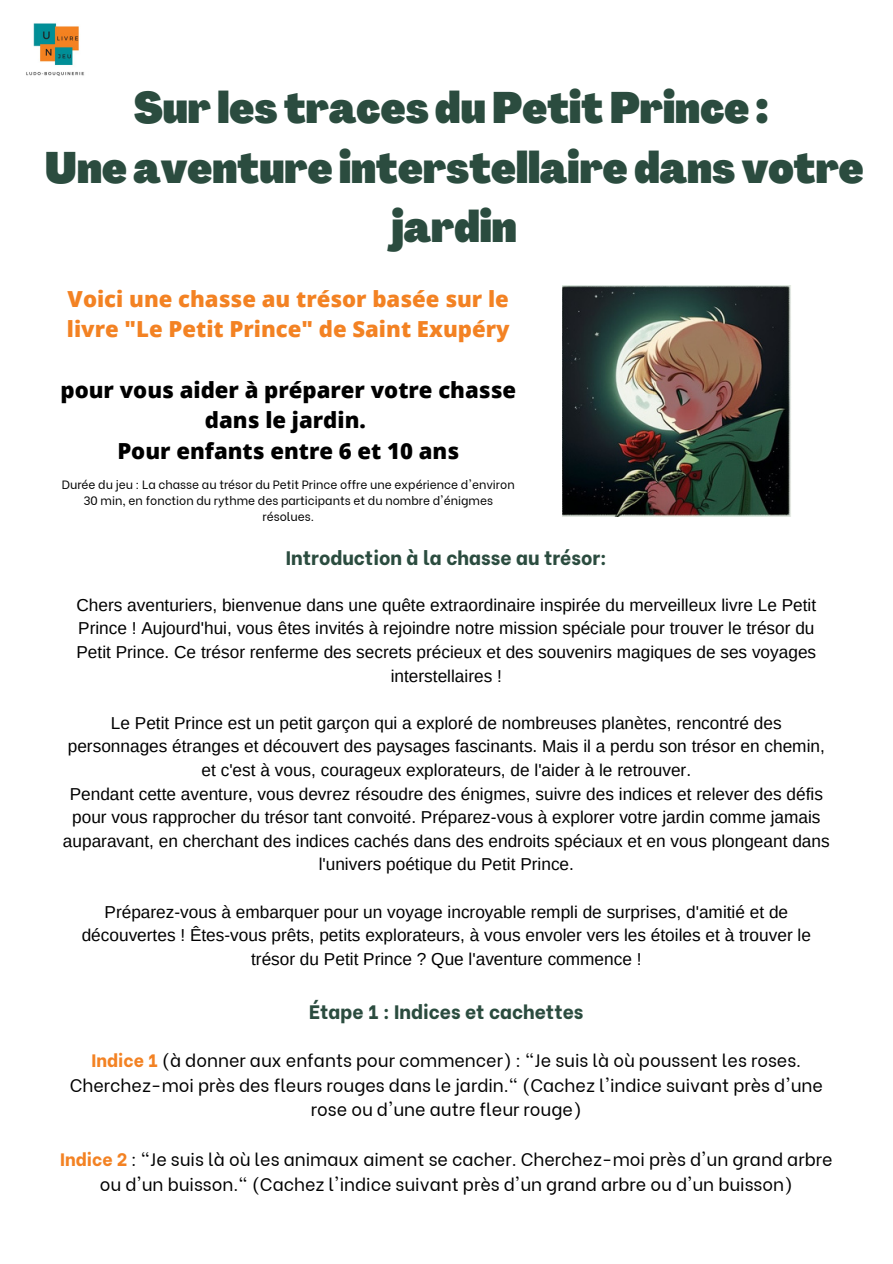
<style>
.page{position:relative;width:893px;height:1264px;background:#fff}
.page>*{position:absolute;margin:0;border:0;box-sizing:border-box;transform-origin:0 0}
.t1{font:900 condensed 43.2px/59.4px "Agrandir";color:#2b4c3f;text-align:center}
.t2{font:800 22.05px/30.3px "Open Sans";color:#000;text-align:center}
.t3{font:800 22.05px/30.3px "Open Sans";color:#f38223}
.t4{font:800 19.5px "Be Vietnam";color:#2b4c3f}
.t5{font:800 19.35px "Be Vietnam";color:#2b4c3f}
.t6{font:17.85px/24.8px "Be Vietnam";color:#000;text-align:center}
.t7{font:17.25px/23.5px "Arimo";color:#000;text-align:center}
.t8{font:12px/16px "Be Vietnam";color:#000;text-align:center}
.s1{font-weight:800;color:#f38223}
</style>
<div class="page">
<img style="left:562px;top:285px;width:229px;height:231px">
<img style="left:26px;top:23px;width:58px;height:53px">
<p class="t1" style="left:134px;top:83px;width:636px">Sur les traces du Petit Prince :</p>
<p class="t1" style="left:45px;top:142px;width:820px">Uneaventure interstellaire dansvotre jardin</p>
<p class="t3" style="left:67px;top:283px;width:444px">Voici une chasse au trésor basée sur le livre "Le Petit Prince" de Saint Exupéry</p>
<p class="t2" style="left:60px;top:374px;width:457px">pour vous aider à préparer votre chasse dans le jardin.</p>
<p class="t2" style="left:117px;top:435px;width:343px">Pour enfants entre 6 et 10 ans</p>
<p class="t8" style="left:62px;top:476px;width:454px">Durée du jeu : La chasse au trésor du Petit Prince offre une expérience d'environ<br>30 min, en fonction du rythme des participants et du nombre d'énigmes résolues.</p>
<p class="t4" style="left:286px;top:541px;width:322px">Introduction à la chasse au trésor:</p>
<p class="t7" style="left:76px;top:593px;width:741px">Chers aventuriers, bienvenue dans une quête extraordinaire inspirée du merveilleux livre Le Petit Prince ! Aujourd'hui, vous êtes invités à rejoindre notre mission spéciale pour trouver le trésor du Petit Prince. Ce trésor renferme des secrets précieux et des souvenirs magiques de ses voyages interstellaires !</p>
<p class="t7" style="left:68px;top:711px;width:758px">Le Petit Prince est un petit garçon qui a exploré de nombreuses planètes, rencontré des personnages étranges et découvert des paysages fascinants. Mais il a perdu son trésor en chemin, et c'est à vous, courageux explorateurs, de l'aider à le retrouver.</p>
<p class="t7" style="left:63px;top:781px;width:768px">Pendant cette aventure, vous devrez résoudre des énigmes, suivre des indices et relever des défis pour vous rapprocher du trésor tant convoité. Préparez-vous à explorer votre jardin comme jamais auparavant, en cherchant des indices cachés dans des endroits spéciaux et en vous plongeant dans l'univers poétique du Petit Prince.</p>
<p class="t7" style="left:82px;top:899px;width:730px">Préparez-vous à embarquer pour un voyage incroyable rempli de surprises, d'amitié et de découvertes ! Êtes-vous prêts, petits explorateurs, à vous envoler vers les étoiles et à trouver le trésor du Petit Prince ? Que l'aventure commence !</p>
<p class="t5" style="left:309px;top:995px;width:275px">Étape 1 : Indices et cachettes</p>
<p class="t6" style="left:70px;top:1046px;width:754px"><span class="s1">Indice 1</span> (à donner aux enfants pour commencer) : "Je suis là où poussent les roses.<br>Cherchez-moi près des fleurs rouges dans le jardin." (Cachez l'indice suivant près d'une rose ou d'une autre fleur rouge)</p>
<p class="t6" style="left:60px;top:1145px;width:773px"><span class="s1">Indice 2</span> : "Je suis là où les animaux aiment se cacher. Cherchez-moi près d'un grand arbre ou d'un buisson." (Cachez l'indice suivant près d'un grand arbre ou d'un buisson)</p>
</div>
